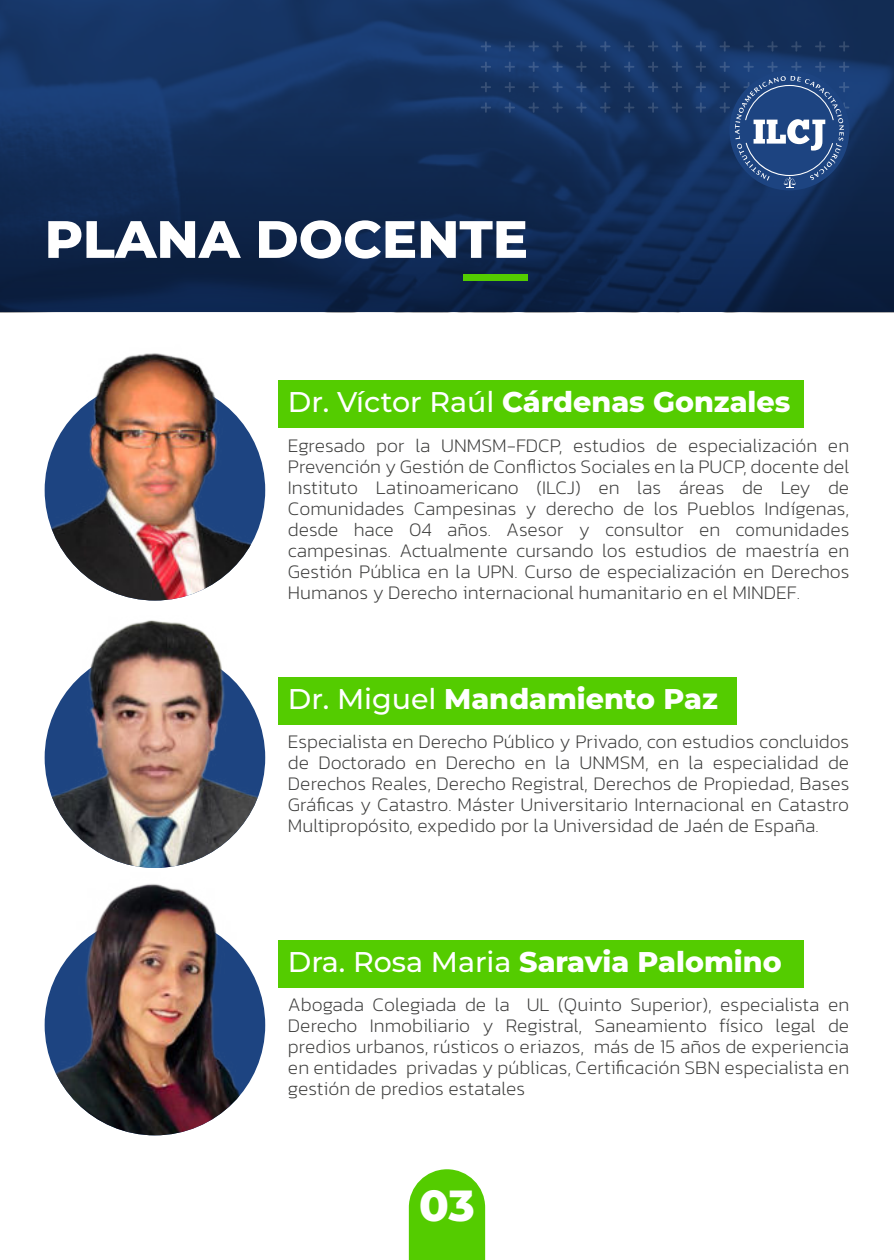
<style>
.page{position:relative;width:894px;height:1260px;background:#fff}
.page>*{position:absolute;margin:0;border:0;box-sizing:border-box;transform-origin:0 0}
.t1{font:800 52.5px "Montserrat";color:#fff}
.t2{font:800 43.5px "Montserrat";color:#fff}
.t3{font:800 28.5px "Montserrat";color:#fff}
.t4{font:200 19.5px/21px "Kanit";color:#3c3c3b;text-align:justify}
.s1{font-weight:500}
</style>
<div class="page">
<div style="left:278px;top:380px;width:526px;height:48px;background:#54cc00"></div>
<svg style="left:409px;top:1169px;width:76px;height:91px;background:#63d017"></svg>
<svg style="left:0;top:0;width:894px;height:312px;background:#122c57"></svg>
<div style="left:464px;top:275px;width:64px;height:6px;background:#54cc00"></div>
<svg style="left:839px;top:41px;width:10px;height:11px"></svg>
<svg style="left:815px;top:41px;width:10px;height:11px"></svg>
<svg style="left:791px;top:41px;width:11px;height:11px"></svg>
<svg style="left:767px;top:41px;width:11px;height:11px"></svg>
<svg style="left:743px;top:41px;width:11px;height:11px"></svg>
<svg style="left:720px;top:41px;width:10px;height:11px"></svg>
<svg style="left:696px;top:41px;width:10px;height:11px"></svg>
<svg style="left:696px;top:62px;width:10px;height:10px"></svg>
<svg style="left:696px;top:82px;width:10px;height:10px"></svg>
<svg style="left:696px;top:102px;width:10px;height:11px"></svg>
<svg style="left:672px;top:41px;width:10px;height:11px"></svg>
<svg style="left:672px;top:62px;width:10px;height:10px"></svg>
<svg style="left:672px;top:82px;width:10px;height:10px"></svg>
<svg style="left:672px;top:102px;width:10px;height:11px"></svg>
<svg style="left:648px;top:41px;width:10px;height:11px"></svg>
<svg style="left:648px;top:62px;width:10px;height:10px"></svg>
<svg style="left:648px;top:82px;width:10px;height:10px"></svg>
<svg style="left:648px;top:102px;width:10px;height:11px"></svg>
<svg style="left:624px;top:41px;width:10px;height:11px"></svg>
<svg style="left:624px;top:62px;width:10px;height:10px"></svg>
<svg style="left:624px;top:82px;width:10px;height:10px"></svg>
<svg style="left:624px;top:102px;width:10px;height:11px"></svg>
<svg style="left:600px;top:41px;width:11px;height:11px"></svg>
<svg style="left:600px;top:62px;width:11px;height:10px"></svg>
<svg style="left:600px;top:82px;width:11px;height:10px"></svg>
<svg style="left:600px;top:102px;width:11px;height:11px"></svg>
<svg style="left:576px;top:41px;width:11px;height:11px"></svg>
<svg style="left:576px;top:62px;width:11px;height:10px"></svg>
<svg style="left:576px;top:82px;width:11px;height:10px"></svg>
<svg style="left:576px;top:102px;width:11px;height:11px"></svg>
<svg style="left:552px;top:41px;width:11px;height:11px"></svg>
<svg style="left:552px;top:62px;width:11px;height:10px"></svg>
<svg style="left:552px;top:82px;width:11px;height:10px"></svg>
<svg style="left:552px;top:102px;width:11px;height:11px"></svg>
<svg style="left:528px;top:41px;width:11px;height:11px"></svg>
<svg style="left:528px;top:62px;width:11px;height:10px"></svg>
<svg style="left:528px;top:82px;width:11px;height:10px"></svg>
<svg style="left:528px;top:102px;width:11px;height:11px"></svg>
<svg style="left:505px;top:41px;width:10px;height:11px"></svg>
<svg style="left:505px;top:62px;width:10px;height:10px"></svg>
<svg style="left:505px;top:82px;width:10px;height:10px"></svg>
<svg style="left:505px;top:102px;width:10px;height:11px"></svg>
<svg style="left:481px;top:41px;width:10px;height:11px"></svg>
<svg style="left:481px;top:62px;width:10px;height:10px"></svg>
<svg style="left:481px;top:82px;width:10px;height:10px"></svg>
<svg style="left:481px;top:102px;width:10px;height:11px"></svg>
<img style="left:45px;top:298px;width:220px;height:275px">
<div style="left:278px;top:677px;width:459px;height:48px;background:#54cc00"></div>
<img style="left:45px;top:573px;width:220px;height:562px">
<div style="left:278px;top:940px;width:526px;height:48px;background:#54cc00"></div>
<img style="left:45px;top:915px;width:220px;height:220px;border-radius:50%">
<svg style="left:720px;top:62px;width:129px;height:126px;background:#345588"></svg>
<h1 class="t1" style="left:45px;top:216px;width:485px">PLANA DOCENTE</h1>
<h3 class="t3" style="left:288px;top:389px;width:504px"><span class="s1">Dr. Víctor Raúl</span> Cárdenas Gonzales</h3>
<p class="t4" style="left:288px;top:437px;width:563px">Egresado por la UNMSM-FDCP, estudios de especialización en Prevención y Gestión de Conflictos Sociales en la PUCP, docente del Instituto Latinoamericano (ILCJ) en las áreas de Ley de Comunidades Campesinas y derecho de los Pueblos Indígenas, desde hace 04 años. Asesor y consultor en comunidades campesinas. Actualmente cursando los estudios de maestría en Gestión Pública en la UPN. Curso de especialización en Derechos Humanos y Derecho internacional humanitario en el MINDEF.</p>
<h3 class="t3" style="left:288px;top:686px;width:431px"><span class="s1">Dr. Miguel</span> Mandamiento Paz</h3>
<p class="t4" style="left:288px;top:733px;width:563px">Especialista en Derecho Público y Privado, con estudios concluidos de Doctorado en Derecho en la UNMSM, en la especialidad de Derechos Reales, Derecho Registral, Derechos de Propiedad, Bases Gráficas y Catastro. Máster Universitario Internacional en Catastro Multipropósito, expedido por la Universidad de Jaén de España.</p>
<h3 class="t3" style="left:288px;top:949px;width:495px"><span class="s1">Dra. Rosa Maria</span> Saravia Palomino</h3>
<p class="t4" style="left:288px;top:996px;width:563px">Abogada Colegiada de la UL (Quinto Superior), especialista en Derecho Inmobiliario y Registral, Saneamiento físico legal de predios urbanos, rústicos o eriazos, más de 15 años de experiencia en entidades privadas y públicas, Certificación SBN especialista en gestión de predios estatales</p>
<h2 class="t2" style="left:419px;top:1186px;width:57px">03</h2>
</div>
